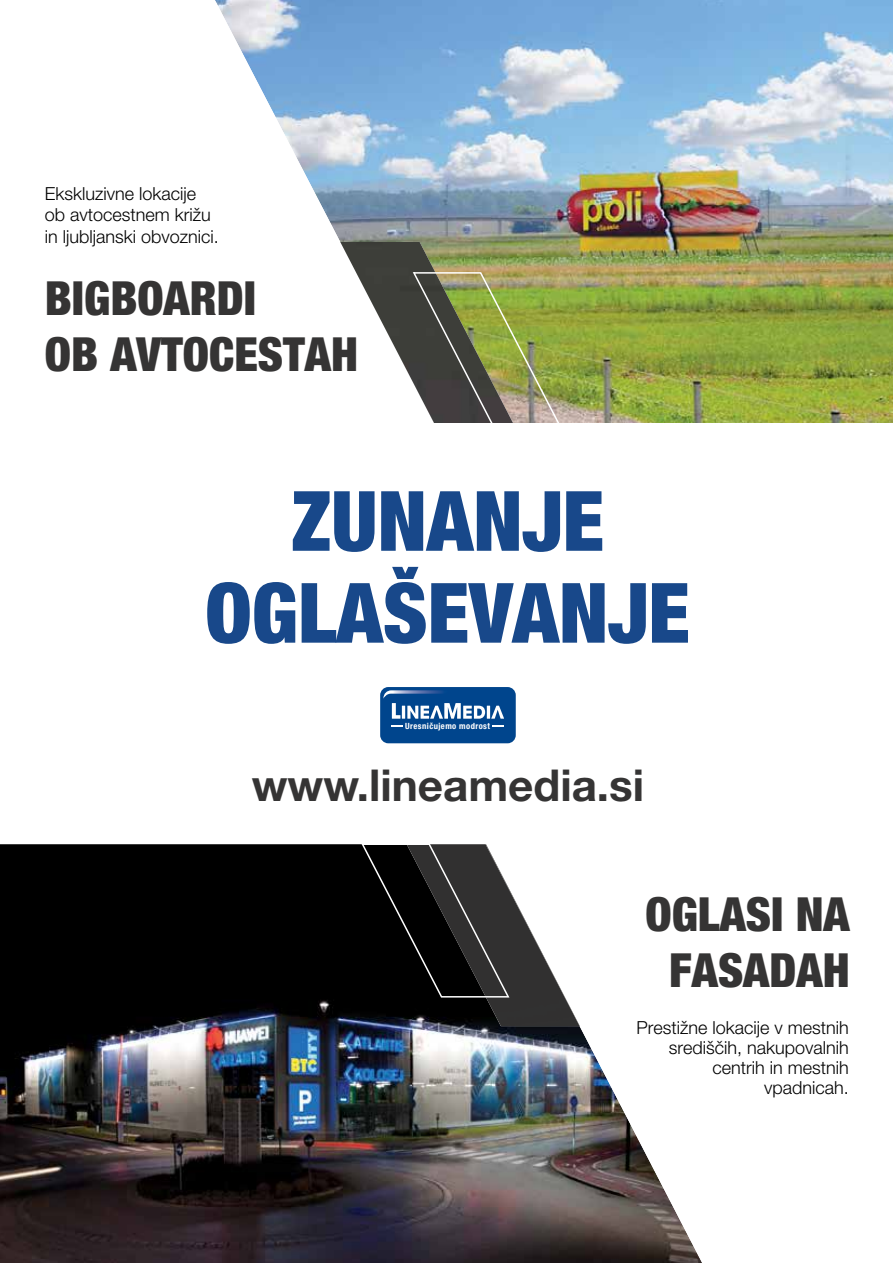
<style>
.page{position:relative;width:893px;height:1263px;background:#fff}
.page>*{position:absolute;margin:0;border:0;box-sizing:border-box;transform-origin:0 0}
.t1{font:900 condensed 83.25px/91.9px "Helvetica Neue LT Std";color:#18488a;text-align:center}
.t2{font:900 condensed 47.1px/56.6px "Helvetica Neue LT Std";color:#353434;text-align:center}
.t3{font:700 43.95px "Helvetica Neue LT Std";color:#353434}
.t4{font:300 18px/20.1px "Helvetica Neue LT Std";color:#000;text-align:right}
.t5{font:700 condensed 8.55px "Helvetica Neue LT Std";letter-spacing:.05em;color:#fff}
</style>
<div class="page">
<img style="left:434px;top:0;width:459px;height:423px">
<img style="left:0;top:844px;width:485px;height:419px">
<img style="left:485px;top:1026px;width:217px;height:237px">
<svg style="left:360px;top:844px;width:220px;height:182px"></svg>
<svg style="left:215px;top:0;width:219px;height:242px"></svg>
<img style="left:341px;top:243px;width:221px;height:180px">
<div style="left:380px;top:687px;width:136px;height:56px;background:#00458d;border-radius:8px"></div>
<svg style="left:492px;top:726px;width:12px;height:1px"></svg>
<svg style="left:383px;top:690px;width:121px;height:29px"></svg>
<p class="t4" style="left:45px;top:182px;width:176px;line-height:21.6px;text-align:left">Ekskluzivne lokacije ob avtocestnem križu in ljubljanski obvoznici.</p>
<h2 class="t2" style="left:45px;top:269px;width:315px;text-align:left">BIGBOARDI<br>OB AVTOCESTAH</h2>
<h1 class="t1" style="left:205px;top:474px;width:486px">ZUNANJE<br>OGLAŠEVANJE</h1>
<p class="t5" style="left:405px;top:721px;width:86px">Uresničujemo modrost</p>
<h3 class="t3" style="left:252px;top:758px;width:394px">www.lineamedia.si</h3>
<h2 class="t2" style="left:645px;top:885px;width:206px">OGLASI NA<br>FASADAH</h2>
<p class="t4" style="left:636px;top:1017px;width:214px">Prestižne lokacije v mestnih središčih, nakupovalnih centrih in mestnih vpadnicah.</p>
</div>
